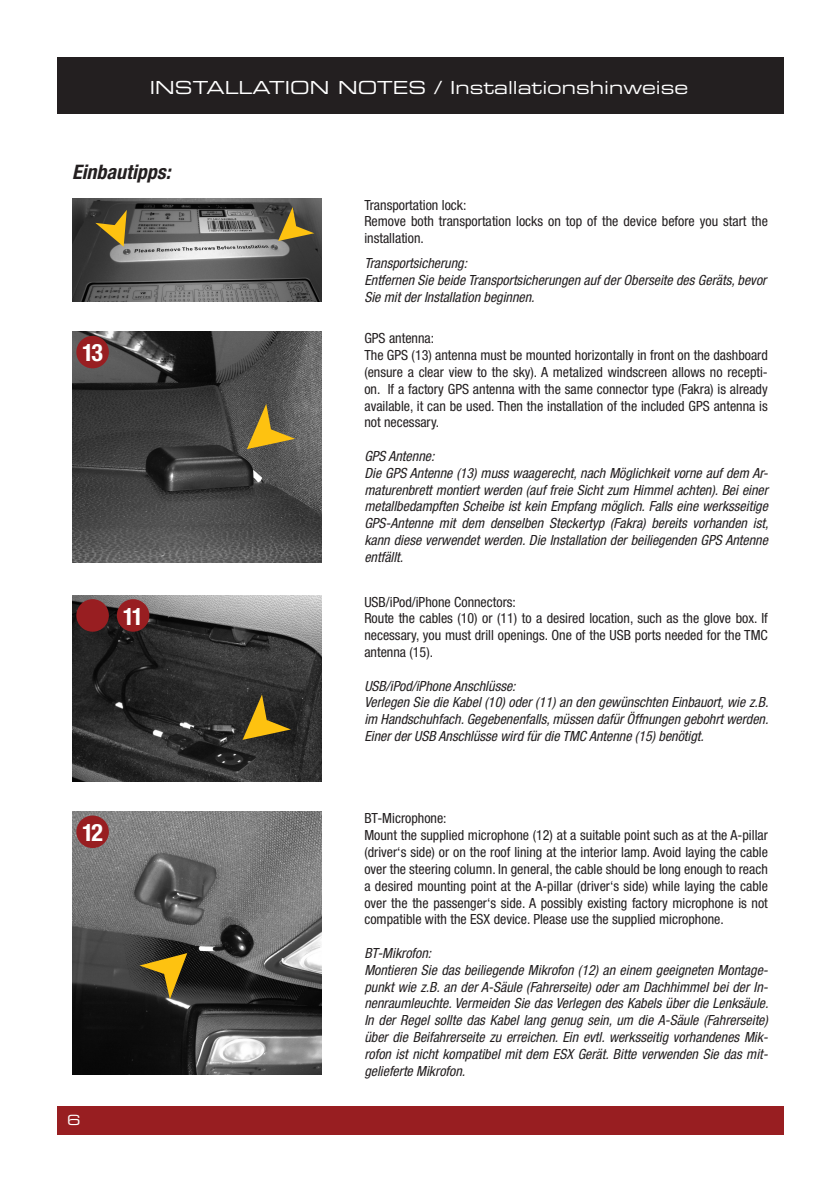
<style>
.page{position:relative;width:840px;height:1191px;background:#fff}
.page>*{position:absolute;margin:0;border:0;box-sizing:border-box;transform-origin:0 0}
.t1{font:700 condensed 24px "Helvetica Neue";color:#fff}
.t2{font:italic 700 condensed 20px "Helvetica Neue";color:#231f20}
.t3{font:18px "Eurostile Extended Two";color:#fff}
.t4{font:italic condensed 14px/16.8px "Helvetica Neue";color:#231f20}
.t5{font:condensed 14px/16.8px "Helvetica Neue";color:#231f20}
.t6{font:14px "Eurostile Extended Two";color:#fff}
</style>
<div class="page">
<div style="left:57px;top:1106px;width:725px;height:28px;background:#981e21"></div>
<div style="left:57px;top:57px;width:725px;height:56px;background:#231f20"></div>
<img style="left:72px;top:332px;width:250px;height:230px">
<svg style="left:247px;top:404px;width:48px;height:45px;background:#8c783e"></svg>
<img style="left:72px;top:595px;width:250px;height:186px">
<svg style="left:242px;top:694px;width:49px;height:46px;background:#6a5720"></svg>
<img style="left:72px;top:811px;width:250px;height:263px">
<svg style="left:139px;top:953px;width:48px;height:46px;background:#725e25"></svg>
<div style="left:76px;top:336px;width:33px;height:32px;background:#981e21;border-radius:50%"></div>
<div style="left:76px;top:599px;width:33px;height:32px;background:#981e21;border-radius:50%"></div>
<div style="left:117px;top:599px;width:32px;height:32px;background:#981e21;border-radius:50%"></div>
<div style="left:76px;top:815px;width:33px;height:33px;background:#981e21;border-radius:50%"></div>
<img style="left:72px;top:198px;width:250px;height:104px">
<svg style="left:278px;top:207px;width:36px;height:34px"></svg>
<svg style="left:95px;top:210px;width:32px;height:37px"></svg>
<p class="t3" style="left:150px;top:75px;width:539px">INSTALLATION NOTES / Installationshinweise</p>
<h2 class="t2" style="left:72px;top:160px;width:100px">Einbautipps:</h2>
<h1 class="t1" style="left:82px;top:338px;width:22px">13</h1>
<h1 class="t1" style="left:123px;top:601px;width:22px">11</h1>
<h1 class="t1" style="left:82px;top:818px;width:22px">12</h1>
<p class="t6" style="left:67px;top:1110px;width:15px">6</p>
<p class="t5" style="left:364px;top:196px;width:405px">Transportation lock:<br>Remove both transportation locks on top of the device before you start the installation.</p>
<p class="t4" style="left:364px;top:254px;width:403px">Transportsicherung:<br>Entfernen Sie beide Transportsicherungen auf der Oberseite des Geräts, bevor<br>Sie mit der Installation beginnen.</p>
<p class="t5" style="left:364px;top:330px;width:405px">GPS antenna:<br>The GPS (13) antenna must be mounted horizontally in front on the dashboard (ensure a clear view to the sky). A metalized windscreen allows no recepti&shy;on. If a factory GPS antenna with the same connector type (Fakra) is already available, it can be used. Then the installation of the included GPS antenna is not necessary.</p>
<p class="t4" style="left:364px;top:447px;width:405px">GPS Antenne:<br>Die GPS Antenne (13) muss waagerecht, nach Möglichkeit vorne auf dem Ar&shy;maturenbrett montiert werden (auf freie Sicht zum Himmel achten). Bei einer metallbedampften Scheibe ist kein Empfang möglich. Falls eine werksseitige GPS-Antenne mit dem denselben Steckertyp (Fakra) bereits vorhanden ist, kann diese verwendet werden. Die Installation der beiliegenden GPS Antenne entfällt.</p>
<p class="t5" style="left:364px;top:593px;width:405px">USB/iPod/iPhone Connectors:<br>Route the cables (10) or (11) to a desired location, such as the glove box. If necessary, you must drill openings. One of the USB ports needed for the TMC antenna (15).</p>
<p class="t4" style="left:364px;top:677px;width:405px">USB/iPod/iPhone Anschlüsse:<br>Verlegen Sie die Kabel (10) oder (11) an den gewünschten Einbauort, wie z.B. im Handschuhfach. Gegebenenfalls, müssen dafür Öffnungen gebohrt werden.<br>Einer der USB Anschlüsse wird für die TMC Antenne (15) benötigt.</p>
<p class="t5" style="left:364px;top:810px;width:405px">BT-Microphone:<br>Mount the supplied microphone (12) at a suitable point such as at the A-pillar (driver‘s side) or on the roof lining at the interior lamp. Avoid laying the cable over the steering column. In general, the cable should be long enough to reach a desired mounting point at the A-pillar (driver‘s side) while laying the cable over the the passenger‘s side. A possibly existing factory microphone is not compatible with the ESX device. Please use the supplied microphone.</p>
<p class="t4" style="left:364px;top:944px;width:405px">BT-Mikrofon:<br>Montieren Sie das beiliegende Mikrofon (12) an einem geeigneten Montage&shy;punkt wie z.B. an der A-Säule (Fahrerseite) oder am Dachhimmel bei der In&shy;nenraumleuchte. Vermeiden Sie das Verlegen des Kabels über die Lenksäule.<br>In der Regel sollte das Kabel lang genug sein, um die A-Säule (Fahrerseite) über die Beifahrerseite zu erreichen. Ein evtl. werksseitig vorhandenes Mik&shy;rofon ist nicht kompatibel mit dem ESX Gerät. Bitte verwenden Sie das mit&shy;gelieferte Mikrofon.</p>
</div>
